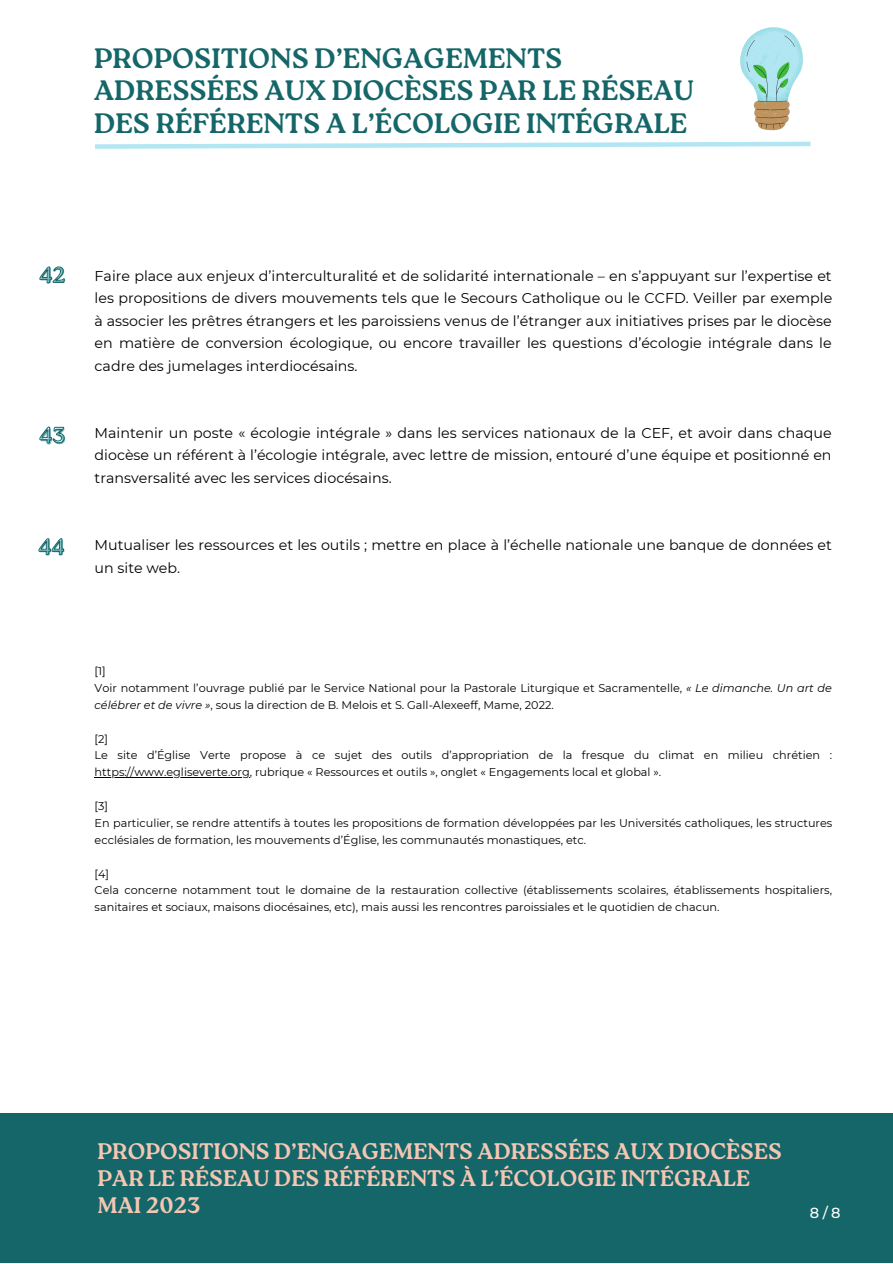
<style>
.page{position:relative;width:893px;height:1264px;background:#fff}
.page>*{position:absolute;margin:0;border:0;box-sizing:border-box;transform-origin:0 0}
.t1{font:700 28.05px/32.5px "Roca One";color:#156669}
.t2{font:700 22.5px/27px "Roca One";color:#f5c7b3}
.t3{font:21.75px "Roca One";color:#6cb1b4}
.t4{font:500 14.55px "Montserrat";color:#fff}
.t5{font:14.25px/22.5px "Montserrat";color:#000001;text-align:justify}
.t6{font:11.25px/16.8px "Montserrat";color:#000001}
.s1{font-style:italic}
</style>
<div class="page">
<hr style="left:95px;top:777px;width:147px;height:1px;background:#000001">
<svg style="left:95px;top:141px;width:716px;height:8px"></svg>
<svg style="left:740px;top:27px;width:63px;height:103px"></svg>
<div style="left:0;top:1112px;width:892px;height:150px;background:#156669"></div>
<svg style="left:39px;top:426px;width:26px;height:18px"></svg>
<svg style="left:38px;top:538px;width:26px;height:17px"></svg>
<svg style="left:39px;top:266px;width:26px;height:18px"></svg>
<p class="t1" style="left:94px;top:42px;width:601px">PROPOSITIONS D’ENGAGEMENTS<br>ADRESSÉES AUX DIOCÈSES PAR LE RÉSEAU<br>DES RÉFÉRENTS A L’ÉCOLOGIE INTÉGRALE</p>
<p class="t3" style="left:40px;top:263px;width:28px">42</p>
<p class="t5" style="left:95px;top:264px;width:739px">Faire place aux enjeux d’interculturalité et de solidarité internationale – en s’appuyant sur l’expertise et les propositions de divers mouvements tels que le Secours Catholique ou le CCFD. Veiller par exemple à associer les prêtres étrangers et les paroissiens venus de l’étranger aux initiatives prises par le diocèse en matière de conversion écologique, ou encore travailler les questions d’écologie intégrale dans le cadre des jumelages interdiocésains.</p>
<p class="t3" style="left:40px;top:423px;width:28px">43</p>
<p class="t5" style="left:95px;top:421px;width:738px">Maintenir un poste « écologie intégrale » dans les services nationaux de la CEF, et avoir dans chaque diocèse un référent à l’écologie intégrale, avec lettre de mission, entouré d’une équipe et positionné en transversalité avec les services diocésains.</p>
<p class="t3" style="left:39px;top:535px;width:28px">44</p>
<p class="t5" style="left:95px;top:534px;width:738px">Mutualiser les ressources et les outils ; mettre en place à l’échelle nationale une banque de données et un site web.</p>
<p class="t6" style="left:95px;top:662px;width:13px">[1]</p>
<p class="t6" style="left:95px;top:679px;width:738px">Voir notamment l’ouvrage publié par le Service National pour la Pastorale Liturgique et Sacramentelle, <span class="s1">« Le dimanche. Un art de célébrer et de vivre »</span>, sous la direction de B. Melois et S. Gall-Alexeeff, Mame, 2022.</p>
<p class="t6" style="left:95px;top:730px;width:15px">[2]</p>
<p class="t6" style="left:95px;top:747px;width:738px">Le site d’Église Verte propose à ce sujet des outils d’appropriation de la fresque du climat en milieu chrétien : https://www.egliseverte.org, rubrique « Ressources et outils », onglet « Engagements local et global ».</p>
<p class="t6" style="left:95px;top:797px;width:15px">[3]</p>
<p class="t6" style="left:95px;top:814px;width:739px">En particulier, se rendre attentifs à toutes les propositions de formation développées par les Universités catholiques, les structures ecclésiales de formation, les mouvements d’Église, les communautés monastiques, etc.</p>
<p class="t6" style="left:95px;top:865px;width:16px">[4]</p>
<p class="t6" style="left:95px;top:882px;width:739px">Cela concerne notamment tout le domaine de la restauration collective (établissements scolaires, établissements hospitaliers, sanitaires et sociaux, maisons diocésaines, etc), mais aussi les rencontres paroissiales et le quotidien de chacun.</p>
<p class="t2" style="left:97px;top:1138px;width:685px">PROPOSITIONS D’ENGAGEMENTS ADRESSÉES AUX DIOCÈSES<br>PAR LE RÉSEAU DES RÉFÉRENTS À L’ÉCOLOGIE INTÉGRALE</p>
<p class="t2" style="left:97px;top:1192px;width:104px">MAI 2023</p>
<p class="t4" style="left:809px;top:1203px;width:32px">8/8</p>
</div>
